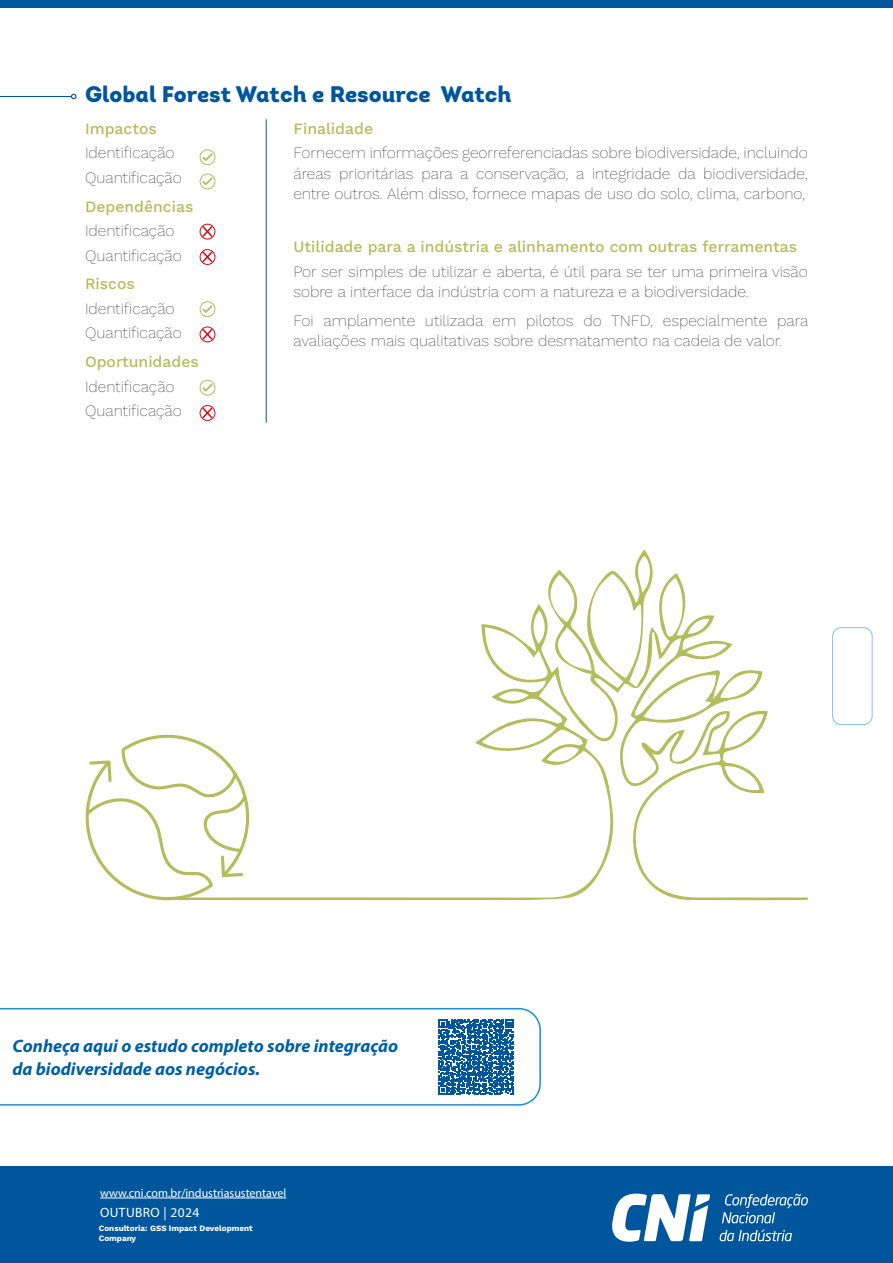
<style>
.page{position:relative;width:893px;height:1263px;background:#fff}
.page>*{position:absolute;margin:0;border:0;box-sizing:border-box;transform-origin:0 0}
.t1{font:22.5px "Intro Black Alt";color:#00569d}
.t2{font:italic 700 18px/22.5px "Myriad Pro";color:#005fa4}
.t3{font:200 15.75px/24.5px "Work Sans";color:#3c3c3b}
.t4{font:500 15.75px "Work Sans";color:#b3bd5c}
.t5{font:13.5px "Myriad Pro";letter-spacing:.03em;color:#fff}
.t6{font:12px "Myriad Pro";color:#fff}
.t7{font:700 8.1px/9.8px "Work Sans";color:#fff}
</style>
<div class="page">
<div style="left:832px;top:627px;width:40px;height:98px;border:1px solid #87bee9;border-radius:9px"></div>
<div style="left:0;top:0;width:893px;height:7px;background:#00569d"></div>
<svg style="left:0;top:1008px;width:541px;height:98px"></svg>
<div style="left:0;top:1166px;width:893px;height:97px;background:#00569d"></div>
<hr style="left:100px;top:1198px;width:186px;height:1px;background:#fff">
<svg style="left:722px;top:1194px;width:86px;height:29px"></svg>
<svg style="left:720px;top:1229px;width:72px;height:12px"></svg>
<svg style="left:612px;top:1193px;width:98px;height:49px"></svg>
<hr style="left:0;top:96px;width:71px;height:1px;background:#00569d">
<svg style="left:71px;top:94px;width:6px;height:5px"></svg>
<svg style="left:202px;top:153px;width:11px;height:8px"></svg>
<div style="left:200px;top:150px;width:15px;height:15px;border:1px solid #b3bd5c;border-radius:50%"></div>
<svg style="left:202px;top:177px;width:11px;height:9px"></svg>
<div style="left:200px;top:174px;width:15px;height:15px;border:1px solid #b3bd5c;border-radius:50%"></div>
<svg style="left:202px;top:305px;width:11px;height:8px"></svg>
<div style="left:200px;top:301px;width:15px;height:16px;border:1px solid #b3bd5c;border-radius:50%"></div>
<svg style="left:202px;top:384px;width:11px;height:8px"></svg>
<div style="left:200px;top:380px;width:15px;height:15px;border:1px solid #b3bd5c;border-radius:50%"></div>
<hr style="left:266px;top:119px;width:1px;height:304px;background:#00569d">
<div style="left:200px;top:249px;width:15px;height:16px;border:1px solid #d20a11;border-radius:50%"></div>
<svg style="left:201px;top:250px;width:13px;height:14px"></svg>
<div style="left:200px;top:224px;width:15px;height:15px;border:1px solid #d20a11;border-radius:50%"></div>
<svg style="left:201px;top:225px;width:13px;height:13px"></svg>
<div style="left:200px;top:327px;width:15px;height:15px;border:1px solid #d20a11;border-radius:50%"></div>
<svg style="left:201px;top:328px;width:13px;height:13px"></svg>
<div style="left:200px;top:405px;width:15px;height:16px;border:1px solid #d20a11;border-radius:50%"></div>
<svg style="left:201px;top:406px;width:13px;height:14px"></svg>
<svg style="left:249px;top:549px;width:559px;height:351px"></svg>
<svg style="left:85px;top:734px;width:164px;height:167px"></svg>
<svg style="left:439px;top:1019px;width:75px;height:75px"></svg>
<h1 class="t1" style="left:85px;top:79px;width:428px">Global Forest Watch e Resource Watch</h1>
<p class="t4" style="left:85px;top:117px;width:73px">Impactos</p>
<p class="t3" style="left:85px;top:140px;width:98px">Identificação<br>Quantificação</p>
<p class="t4" style="left:85px;top:194px;width:110px">Dependências</p>
<p class="t3" style="left:85px;top:218px;width:98px">Identificação<br>Quantificação</p>
<p class="t4" style="left:85px;top:272px;width:51px">Riscos</p>
<p class="t3" style="left:85px;top:296px;width:98px">Identificação<br>Quantificação</p>
<p class="t4" style="left:85px;top:350px;width:115px">Oportunidades</p>
<p class="t3" style="left:85px;top:374px;width:98px">Identificação<br>Quantificação</p>
<p class="t4" style="left:293px;top:117px;width:81px">Finalidade</p>
<p class="t3" style="left:293px;top:143px;width:516px;line-height:20.2px;text-align:justify">Fornecem informações georreferenciadas sobre biodiversidade, incluindo áreas prioritárias para a conservação, a integridade da biodiversidade, entre outros. Além disso, fornece mapas de uso do solo, clima, carbono,</p>
<p class="t4" style="left:293px;top:235px;width:505px">Utilidade para a indústria e alinhamento com outras ferramentas</p>
<p class="t3" style="left:293px;top:261px;width:516px;line-height:20.2px">Por ser simples de utilizar e aberta, é útil para se ter uma primeira visão sobre a interface da indústria com a natureza e a biodiversidade.</p>
<p class="t3" style="left:293px;top:310px;width:516px;line-height:20.2px">Foi amplamente utilizada em pilotos do TNFD, especialmente para avaliações mais qualitativas sobre desmatamento na cadeia de valor.</p>
<p class="t2" style="left:12px;top:1034px;width:387px">Conheça aqui o estudo completo sobre integração da biodiversidade aos negócios.</p>
<p class="t6" style="left:100px;top:1185px;width:188px">www.cni.com.br/industriasustentavel</p>
<p class="t5" style="left:100px;top:1204px;width:101px">OUTUBRO | 2024</p>
<p class="t7" style="left:99px;top:1223px;width:155px">Consultoria: GSS Impact Development<br>Company</p>
</div>
